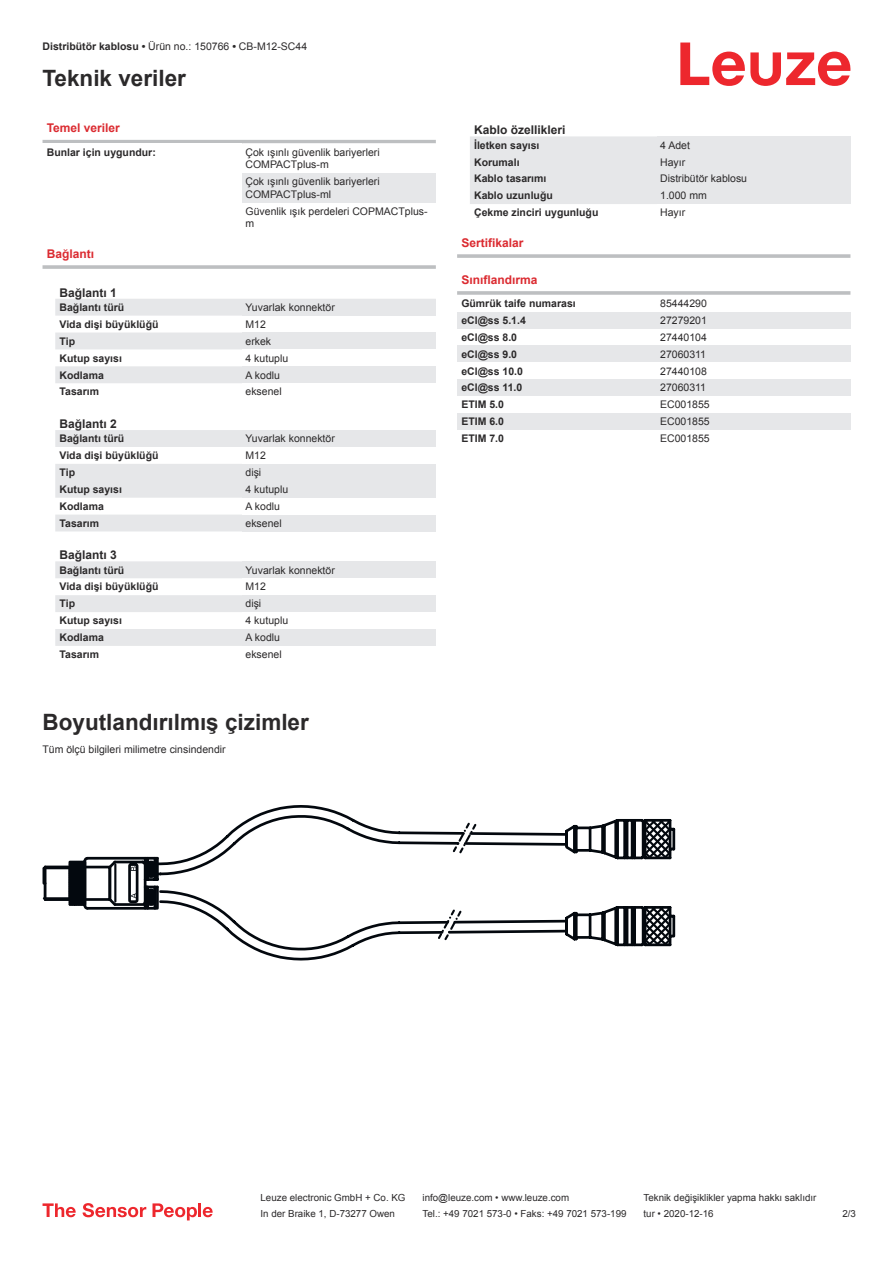
<style>
.page{position:relative;width:893px;height:1263px;background:#fff}
.page>*{position:absolute;margin:0;border:0;box-sizing:border-box;transform-origin:0 0}
.t1{font:700 22.5px "Arial";color:#2b292a}
.t2{font:700 12px "Arial";color:#db2a30}
.t3{font:700 12px "Arial";color:#2b292a}
.t4{font:10.5px/12.6px "Arial";color:#2b292a}
.t5{font:700 10.5px "Arial";color:#2b292a}
.t6{font:9.75px "Arial";color:#2b292a}
.s1{font-weight:700}
</style>
<div class="page">
<svg style="left:680px;top:43px;width:170px;height:43px"></svg>
<svg style="left:55px;top:299px;width:381px;height:347px"></svg>
<hr style="left:43px;top:140px;width:393px;height:3px;background:#bdbfc1">
<svg style="left:242px;top:143px;width:194px;height:60px"></svg>
<div style="left:242px;top:173px;width:194px;height:29px;background:#e6e7e9"></div>
<hr style="left:43px;top:265px;width:393px;height:4px;background:#c6c8c9">
<div style="left:242px;top:299px;width:194px;height:17px;background:#e6e7e9"></div>
<div style="left:242px;top:316px;width:194px;height:16px;background:#fff"></div>
<div style="left:242px;top:332px;width:194px;height:17px;background:#e6e7e9"></div>
<div style="left:242px;top:349px;width:194px;height:17px;background:#fff"></div>
<div style="left:242px;top:366px;width:194px;height:17px;background:#e6e7e9"></div>
<div style="left:242px;top:383px;width:194px;height:17px;background:#fff"></div>
<div style="left:242px;top:430px;width:194px;height:17px;background:#e6e7e9"></div>
<div style="left:242px;top:447px;width:194px;height:17px;background:#fff"></div>
<div style="left:242px;top:464px;width:194px;height:17px;background:#e6e7e9"></div>
<div style="left:242px;top:481px;width:194px;height:17px;background:#e6e7e9"></div>
<div style="left:242px;top:498px;width:194px;height:17px;background:#fff"></div>
<div style="left:242px;top:515px;width:194px;height:16px;background:#e6e7e9"></div>
<div style="left:242px;top:561px;width:194px;height:17px;background:#e6e7e9"></div>
<div style="left:242px;top:578px;width:194px;height:17px;background:#fff"></div>
<div style="left:242px;top:595px;width:194px;height:17px;background:#e6e7e9"></div>
<div style="left:242px;top:612px;width:194px;height:17px;background:#fff"></div>
<div style="left:242px;top:629px;width:194px;height:17px;background:#e6e7e9"></div>
<div style="left:470px;top:136px;width:187px;height:68px;background:#e6e7e9"></div>
<div style="left:657px;top:136px;width:193px;height:17px;background:#e6e7e9"></div>
<div style="left:657px;top:153px;width:193px;height:17px;background:#e6e7e9"></div>
<div style="left:657px;top:170px;width:193px;height:17px;background:#e6e7e9"></div>
<div style="left:657px;top:187px;width:193px;height:17px;background:#e6e7e9"></div>
<hr style="left:457px;top:254px;width:393px;height:4px;background:#c5c7c8">
<hr style="left:457px;top:291px;width:393px;height:4px;background:#c6c8c9">
<div style="left:457px;top:312px;width:200px;height:17px;background:#e6e7e9"></div>
<div style="left:657px;top:312px;width:193px;height:17px;background:#e6e7e9"></div>
<div style="left:457px;top:345px;width:200px;height:17px;background:#e6e7e9"></div>
<div style="left:657px;top:345px;width:193px;height:17px;background:#e6e7e9"></div>
<div style="left:457px;top:379px;width:200px;height:17px;background:#e6e7e9"></div>
<div style="left:657px;top:379px;width:193px;height:17px;background:#e6e7e9"></div>
<div style="left:457px;top:413px;width:200px;height:17px;background:#e6e7e9"></div>
<div style="left:657px;top:413px;width:193px;height:17px;background:#e6e7e9"></div>
<svg style="left:43px;top:1203px;width:33px;height:14px"></svg>
<svg style="left:83px;top:1203px;width:63px;height:14px"></svg>
<svg style="left:153px;top:1203px;width:44px;height:17px"></svg>
<hr style="left:198px;top:1203px;width:3px;height:14px;background:#ed272d">
<svg style="left:203px;top:1207px;width:10px;height:10px"></svg>
<svg style="left:251px;top:805px;width:100px;height:155px"></svg>
<svg style="left:43px;top:817px;width:632px;height:131px"></svg>
<p class="t4" style="left:43px;top:40px;width:266px"><span class="s1">Distribütör kablosu •</span> Ürün no.: 150766 <span class="s1">•</span> CB-M12-SC44</p>
<h1 class="t1" style="left:43px;top:70px;width:145px">Teknik veriler</h1>
<p class="t2" style="left:47px;top:123px;width:75px">Temel veriler</p>
<p class="t5" style="left:47px;top:145px;width:111px">Bunlar için uygundur:</p>
<p class="t4" style="left:246px;top:146px;width:136px">Çok ışınlı güvenlik bariyerleri<br>COMPACTplus-m</p>
<p class="t4" style="left:246px;top:175px;width:136px">Çok ışınlı güvenlik bariyerleri<br>COMPACTplus-ml</p>
<p class="t4" style="left:246px;top:205px;width:184px">Güvenlik ışık perdeleri COPMACTplus&shy;m</p>
<p class="t2" style="left:47px;top:245px;width:49px">Bağlantı</p>
<p class="t3" style="left:60px;top:284px;width:59px">Bağlantı 1</p>
<p class="t5" style="left:60px;top:300px;width:66px">Bağlantı türü</p>
<p class="t4" style="left:246px;top:301px;width:91px">Yuvarlak konnektör</p>
<p class="t5" style="left:60px;top:317px;width:101px">Vida dişi büyüklüğü</p>
<p class="t4" style="left:246px;top:318px;width:22px">M12</p>
<p class="t5" style="left:60px;top:337px;width:17px">Tip</p>
<p class="t4" style="left:246px;top:335px;width:27px">erkek</p>
<p class="t5" style="left:60px;top:351px;width:64px">Kutup sayısı</p>
<p class="t4" style="left:246px;top:352px;width:44px">4 kutuplu</p>
<p class="t5" style="left:60px;top:367px;width:46px">Kodlama</p>
<p class="t4" style="left:246px;top:369px;width:36px">A kodlu</p>
<p class="t5" style="left:60px;top:384px;width:41px">Tasarım</p>
<p class="t4" style="left:246px;top:385px;width:38px">eksenel</p>
<p class="t3" style="left:60px;top:415px;width:59px">Bağlantı 2</p>
<p class="t5" style="left:60px;top:431px;width:66px">Bağlantı türü</p>
<p class="t4" style="left:246px;top:432px;width:91px">Yuvarlak konnektör</p>
<p class="t5" style="left:60px;top:448px;width:101px">Vida dişi büyüklüğü</p>
<p class="t4" style="left:246px;top:449px;width:22px">M12</p>
<p class="t5" style="left:60px;top:468px;width:17px">Tip</p>
<p class="t4" style="left:246px;top:466px;width:17px">dişi</p>
<p class="t5" style="left:60px;top:482px;width:64px">Kutup sayısı</p>
<p class="t4" style="left:246px;top:483px;width:44px">4 kutuplu</p>
<p class="t5" style="left:60px;top:499px;width:46px">Kodlama</p>
<p class="t4" style="left:246px;top:500px;width:36px">A kodlu</p>
<p class="t5" style="left:60px;top:516px;width:41px">Tasarım</p>
<p class="t4" style="left:246px;top:517px;width:38px">eksenel</p>
<p class="t3" style="left:60px;top:546px;width:59px">Bağlantı 3</p>
<p class="t5" style="left:60px;top:562px;width:66px">Bağlantı türü</p>
<p class="t4" style="left:246px;top:563px;width:91px">Yuvarlak konnektör</p>
<p class="t5" style="left:60px;top:579px;width:101px">Vida dişi büyüklüğü</p>
<p class="t4" style="left:246px;top:580px;width:22px">M12</p>
<p class="t5" style="left:60px;top:600px;width:17px">Tip</p>
<p class="t4" style="left:246px;top:597px;width:17px">dişi</p>
<p class="t5" style="left:60px;top:613px;width:64px">Kutup sayısı</p>
<p class="t4" style="left:246px;top:614px;width:44px">4 kutuplu</p>
<p class="t5" style="left:60px;top:630px;width:46px">Kodlama</p>
<p class="t4" style="left:246px;top:631px;width:36px">A kodlu</p>
<p class="t5" style="left:60px;top:647px;width:41px">Tasarım</p>
<p class="t4" style="left:246px;top:648px;width:38px">eksenel</p>
<h1 class="t1" style="left:43px;top:706px;width:268px">Boyutlandırılmış çizimler</h1>
<p class="t4" style="left:43px;top:743px;width:185px">Tüm ölçü bilgileri milimetre cinsindendir</p>
<p class="t3" style="left:474px;top:122px;width:93px">Kablo özellikleri</p>
<p class="t5" style="left:474px;top:138px;width:67px">İletken sayısı</p>
<p class="t4" style="left:660px;top:139px;width:31px">4 Adet</p>
<p class="t5" style="left:474px;top:154px;width:47px">Korumalı</p>
<p class="t4" style="left:660px;top:155px;width:27px">Hayır</p>
<p class="t5" style="left:474px;top:171px;width:74px">Kablo tasarımı</p>
<p class="t4" style="left:660px;top:172px;width:88px">Distribütör kablosu</p>
<p class="t5" style="left:474px;top:188px;width:80px">Kablo uzunluğu</p>
<p class="t4" style="left:660px;top:189px;width:48px">1.000 mm</p>
<p class="t5" style="left:474px;top:205px;width:126px">Çekme zinciri uygunluğu</p>
<p class="t4" style="left:660px;top:206px;width:27px">Hayır</p>
<p class="t2" style="left:461px;top:238px;width:64px">Sertifikalar</p>
<p class="t2" style="left:461px;top:271px;width:78px">Sınıflandırma</p>
<p class="t5" style="left:461px;top:296px;width:116px">Gümrük taife numarası</p>
<p class="t4" style="left:660px;top:297px;width:48px">85444290</p>
<p class="t5" style="left:461px;top:313px;width:66px">eCl@ss 5.1.4</p>
<p class="t4" style="left:660px;top:314px;width:48px">27279201</p>
<p class="t5" style="left:461px;top:333px;width:57px">eCl@ss 8.0</p>
<p class="t4" style="left:660px;top:331px;width:48px">27440104</p>
<p class="t5" style="left:461px;top:350px;width:57px">eCl@ss 9.0</p>
<p class="t4" style="left:660px;top:348px;width:47px">27060311</p>
<p class="t5" style="left:461px;top:363px;width:63px">eCl@ss 10.0</p>
<p class="t4" style="left:660px;top:365px;width:48px">27440108</p>
<p class="t5" style="left:461px;top:380px;width:63px">eCl@ss 11.0</p>
<p class="t4" style="left:660px;top:382px;width:47px">27060311</p>
<p class="t5" style="left:461px;top:401px;width:44px">ETIM 5.0</p>
<p class="t4" style="left:660px;top:398px;width:51px">EC001855</p>
<p class="t5" style="left:461px;top:418px;width:44px">ETIM 6.0</p>
<p class="t4" style="left:660px;top:415px;width:51px">EC001855</p>
<p class="t5" style="left:461px;top:435px;width:44px">ETIM 7.0</p>
<p class="t4" style="left:660px;top:432px;width:51px">EC001855</p>
<p class="t6" style="left:261px;top:1191px;width:146px">Leuze electronic GmbH + Co. KG</p>
<p class="t6" style="left:423px;top:1191px;width:148px">info@leuze.com • www.leuze.com</p>
<p class="t6" style="left:644px;top:1191px;width:174px">Teknik değişiklikler yapma hakkı saklıdır</p>
<p class="t6" style="left:261px;top:1207px;width:136px">In der Braike 1, D-73277 Owen</p>
<p class="t6" style="left:423px;top:1207px;width:205px">Tel.: +49 7021 573-0 • Faks: +49 7021 573-199</p>
<p class="t6" style="left:644px;top:1207px;width:72px">tur • 2020-12-16</p>
<p class="t6" style="left:842px;top:1208px;width:15px">2 /3</p>
</div>
